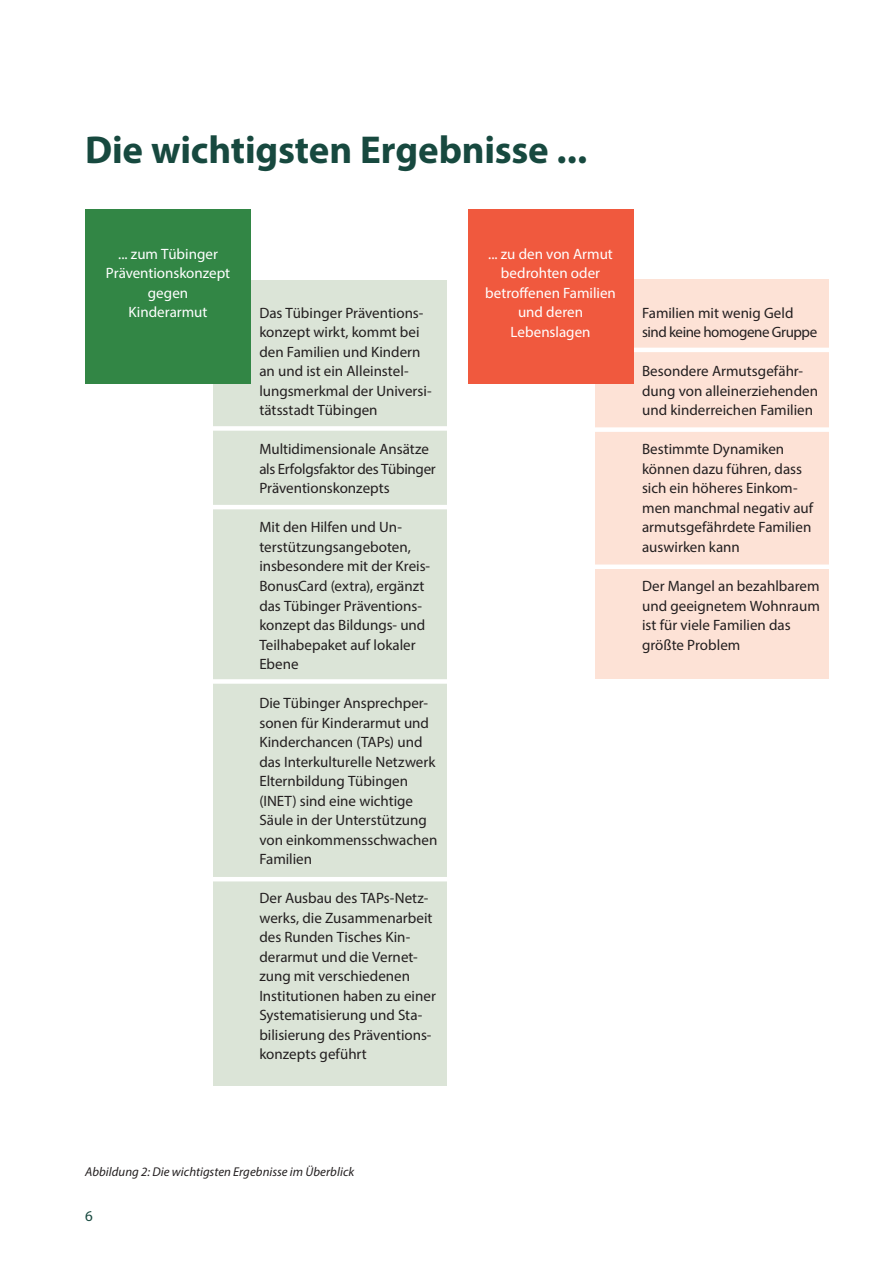
<style>
.page{position:relative;width:893px;height:1263px;background:#fff}
.page>*{position:absolute;margin:0;border:0;box-sizing:border-box;transform-origin:0 0}
.t1{font:700 39px "Myriad Pro";letter-spacing:-.005em;color:#17493f}
.t2{font:15px/19.5px "Myriad Pro";color:#231f20}
.t3{font:15px/19.5px "Myriad Pro";color:#fff;text-align:center}
.t4{font:15px/19.5px "Myriad Pro";letter-spacing:-.025em;color:#231f20}
.t5{font:15px "Myriad Pro";color:#17493f}
.t6{font:italic 12.75px "Myriad Pro";letter-spacing:.005em;color:#231f20}
</style>
<div class="page">
<div style="left:595px;top:280px;width:234px;height:399px;background:#fde2d6"></div>
<div style="left:213px;top:280px;width:233px;height:805px;background:#dbe4d7"></div>
<div style="left:85px;top:209px;width:166px;height:175px;background:#328645"></div>
<hr style="left:208px;top:877px;width:243px;height:4px;background:#fff">
<div style="left:208px;top:679px;width:243px;height:5px;background:#fff"></div>
<hr style="left:208px;top:505px;width:243px;height:4px;background:#fff">
<div style="left:208px;top:426px;width:243px;height:5px;background:#fff"></div>
<div style="left:591px;top:427px;width:242px;height:5px;background:#fff"></div>
<hr style="left:591px;top:348px;width:242px;height:4px;background:#fff">
<div style="left:468px;top:209px;width:165px;height:175px;background:#f0593e"></div>
<div style="left:591px;top:564px;width:242px;height:5px;background:#fff"></div>
<h1 class="t1" style="left:85px;top:125px;width:504px">Die wichtigsten Ergebnisse ...</h1>
<p class="t3" style="left:106px;top:244px;width:126px">... zum Tübinger<br>Präventionskonzept gegen<br>Kinderarmut</p>
<p class="t2" style="left:259px;top:303px;width:174px">Das Tübinger Präventions&shy;konzept wirkt, kommt bei den Familien und Kindern an und ist ein Alleinstel&shy;lungsmerkmal der Universi&shy;tätsstadt Tübingen</p>
<p class="t2" style="left:259px;top:439px;width:178px">Multidimensionale Ansätze als Erfolgsfaktor des Tübinger<br>Präventionskonzepts</p>
<p class="t2" style="left:259px;top:517px;width:172px">Mit den Hilfen und Un&shy;terstützungsangeboten, insbesondere mit der Kreis-<br>BonusCard (extra), ergänzt das Tübinger Präventions&shy;konzept das Bildungs- und<br>Teilhabepaket auf lokaler<br>Ebene</p>
<p class="t2" style="left:259px;top:693px;width:179px">Die Tübinger Ansprechper&shy;sonen für Kinderarmut und<br>Kinderchancen (TAPs) und das Interkulturelle Netzwerk<br>Elternbildung Tübingen (INET) sind eine wichtige<br>Säule in der Unterstützung von einkommensschwachen<br>Familien</p>
<p class="t2" style="left:259px;top:888px;width:178px">Der Ausbau des TAPs-Netz&shy;werks, die Zusammenarbeit des Runden Tisches Kin&shy;derarmut und die Vernet&shy;zung mit verschiedenen<br>Institutionen haben zu einer<br>Systematisierung und Sta&shy;bilisierung des Präventions&shy;konzepts geführt</p>
<p class="t3" style="left:485px;top:244px;width:132px">... zu den von Armut bedrohten oder betroffenen Familien und deren<br>Lebenslagen</p>
<p class="t4" style="left:642px;top:303px;width:177px">Familien mit wenig Geld sind keine homogene Gruppe</p>
<p class="t2" style="left:642px;top:361px;width:177px">Besondere Armutsgefähr&shy;dung von alleinerziehenden und kinderreichen Familien</p>
<p class="t2" style="left:642px;top:439px;width:173px">Bestimmte Dynamiken können dazu führen, dass sich ein höheres Einkom&shy;men manchmal negativ auf armutsgefährdete Familien auswirken kann</p>
<p class="t2" style="left:642px;top:576px;width:179px">Der Mangel an bezahlbarem und geeignetem Wohnraum ist für viele Familien das größte Problem</p>
<p class="t6" style="left:85px;top:1164px;width:271px">Abbildung 2: Die wichtigsten Ergebnisse im Überblick</p>
<p class="t5" style="left:85px;top:1207px;width:9px">6</p>
</div>
